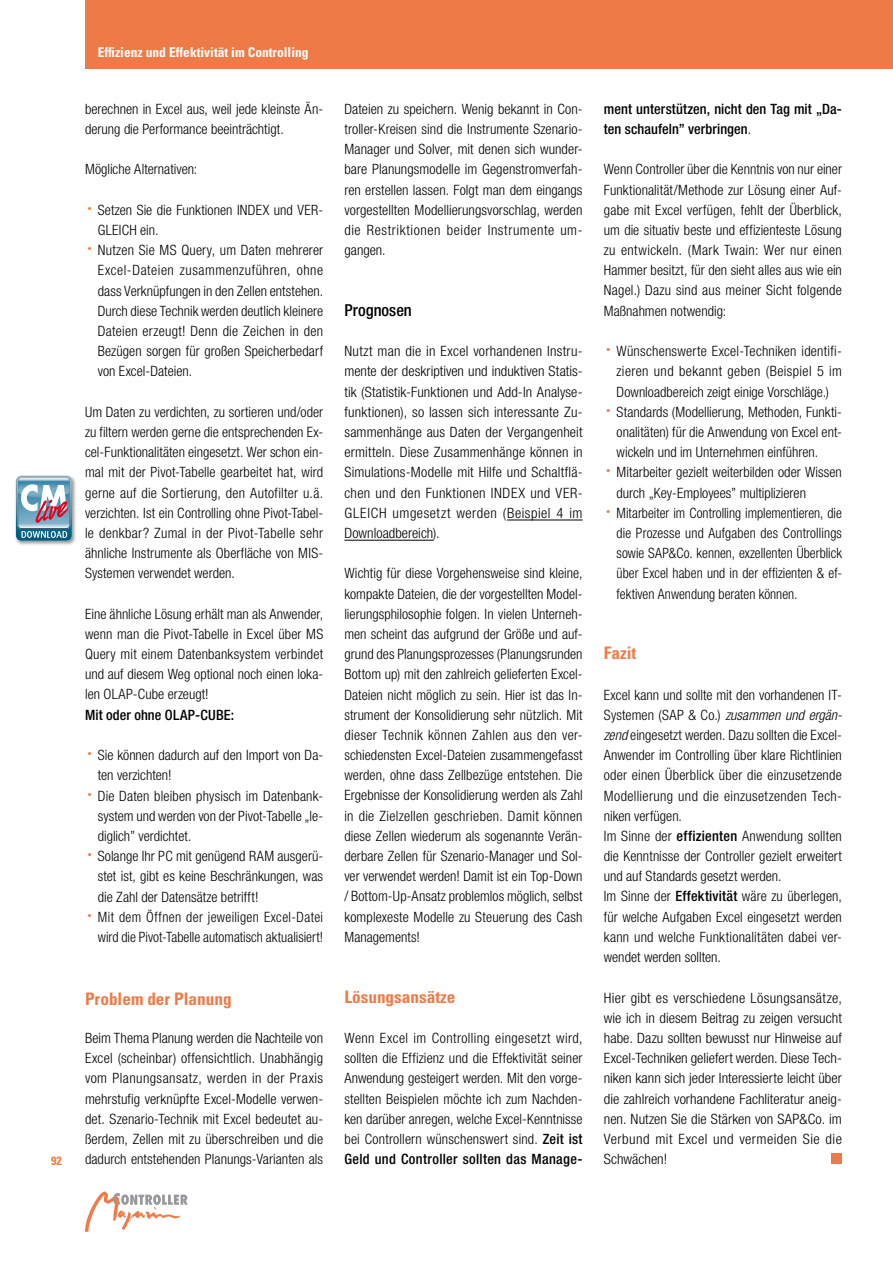
<style>
.page{position:relative;width:893px;height:1263px;background:#fff}
.page>*{position:absolute;margin:0;border:0;box-sizing:border-box;transform-origin:0 0}
.t1{font:700 condensed 17.25px "Univers LT Std";color:#ee7b47}
.t2{font:500 condensed 16.5px "Helvetica Neue LT Std";color:#000}
.t3{font:300 condensed 14.25px/20.2px "Helvetica Neue LT Std";letter-spacing:.005em;color:#000;text-align:justify}
.t4{font:300 condensed 14.25px "Helvetica Neue LT Std";letter-spacing:.005em;color:#000;scale:.96 1}
.t5{font:500 condensed 14.25px/20.2px "Helvetica Neue LT Std";letter-spacing:.005em;color:#000}
.t6{font:300 condensed 14.25px "Helvetica Neue LT Std";letter-spacing:.025em;color:#000}
.t7{font:300 condensed 14.25px "Helvetica Neue LT Std";letter-spacing:.035em;color:#000}
.t8{font:300 condensed 14.25px "Helvetica Neue LT Std";letter-spacing:.03em;color:#000}
.t9{font:700 condensed 13.5px "Univers LT Std";color:#fff}
.t10{font:700 condensed 12px "Univers LT Std";color:#ee7b47}
.s1{font-weight:500;font-size:21px;color:#ee7b47}
.s2{font-weight:500}
.s3{font-weight:300}
.s4{font-style:italic}
</style>
<div class="page">
<svg style="left:181px;top:1194px;width:7px;height:11px"></svg>
<img style="left:85px;top:1191px;width:96px;height:41px">
<div style="left:85px;top:0;width:808px;height:68px;background:#ee7b47"></div>
<hr style="left:507px;top:520px;width:76px;height:1px;background:#000">
<hr style="left:344px;top:540px;width:89px;height:1px;background:#000">
<div style="left:831px;top:1153px;width:11px;height:11px;background:#ee7b47"></div>
<img style="left:15px;top:475px;width:61px;height:70px">
<svg style="left:16px;top:476px;width:56px;height:65px;background:#8aa3b7"></svg>
<p class="t10" style="left:51px;top:1154px;width:12px">92</p>
<p class="t9" style="left:98px;top:43px;width:212px">Effizienz und Effektivität im Controlling</p>
<p class="t3" style="left:85px;top:98px;width:240px">berechnen in Excel aus, weil jede kleinste Än&shy;derung die Performance beeinträchtigt.</p>
<p class="t3" style="left:85px;top:159px;width:114px">Mögliche Alternativen:</p>
<p class="t3" style="left:87px;top:199px;width:237px"><span class="s1">·</span> Setzen Sie die Funktionen INDEX und VER-</p>
<p class="t3" style="left:98px;top:220px;width:62px">GLEICH ein.</p>
<p class="t3" style="left:87px;top:240px;width:238px"><span class="s1">·</span> Nutzen Sie MS Query, um Daten mehrerer</p>
<p class="t7" style="left:98px;top:262px;width:227px">Excel-Dateien zusammenzuführen, ohne</p>
<p class="t3" style="left:98px;top:280px;width:227px">dass Verknüpfungen in den Zellen entstehen.</p>
<p class="t3" style="left:98px;top:300px;width:227px">Durch diese Technik werden deutlich kleinere</p>
<p class="t3" style="left:98px;top:321px;width:227px">Dateien erzeugt! Denn die Zeichen in den</p>
<p class="t3" style="left:98px;top:341px;width:227px">Bezügen sorgen für großen Speicherbedarf</p>
<p class="t3" style="left:98px;top:361px;width:96px">von Excel-Dateien.</p>
<p class="t3" style="left:85px;top:401px;width:240px">Um Daten zu verdichten, zu sortieren und/oder zu filtern werden gerne die entsprechenden Ex&shy;cel-Funktionalitäten eingesetzt. Wer schon ein&shy;mal mit der Pivot-Tabelle gearbeitet hat, wird gerne auf die Sortierung, den Autofilter u.ä. verzichten. Ist ein Controlling ohne Pivot-Tabel&shy;le denkbar? Zumal in der Pivot-Tabelle sehr ähnliche Instrumente als Oberfläche von MIS-Systemen verwendet werden.</p>
<p class="t3" style="left:85px;top:603px;width:240px">Eine ähnliche Lösung erhält man als Anwender, wenn man die Pivot-Tabelle in Excel über MS Query mit einem Datenbanksystem verbindet und auf diesem Weg optional noch einen loka&shy;len OLAP-Cube erzeugt!</p>
<p class="t5" style="left:85px;top:704px;width:151px">Mit oder ohne OLAP-CUBE:</p>
<p class="t3" style="left:87px;top:745px;width:237px"><span class="s1">·</span> Sie können dadurch auf den Import von Da-</p>
<p class="t3" style="left:98px;top:765px;width:75px">ten verzichten!</p>
<p class="t3" style="left:87px;top:785px;width:236px"><span class="s1">·</span> Die Daten bleiben physisch im Datenbank-</p>
<p class="t3" style="left:98px;top:805px;width:227px">system und werden von der Pivot-Tabelle „le-</p>
<p class="t3" style="left:98px;top:826px;width:95px">diglich” verdichtet.</p>
<p class="t3" style="left:87px;top:846px;width:237px"><span class="s1">·</span> Solange Ihr PC mit genügend RAM ausgerü-</p>
<p class="t3" style="left:98px;top:866px;width:227px">stet ist, gibt es keine Beschränkungen, was</p>
<p class="t3" style="left:98px;top:886px;width:162px">die Zahl der Datensätze betrifft!</p>
<p class="t6" style="left:87px;top:908px;width:237px"><span class="s1">·</span> Mit dem Öffnen der jeweiligen Excel-Datei</p>
<p class="t3" style="left:98px;top:927px;width:227px">wird die Pivot-Tabelle automatisch aktualisiert!</p>
<p class="t1" style="left:85px;top:988px;width:148px">Problem der Planung</p>
<p class="t3" style="left:85px;top:1028px;width:240px">Beim Thema Planung werden die Nachteile von Excel (scheinbar) offensichtlich. Unabhängig vom Planungsansatz, werden in der Praxis mehrstufig verknüpfte Excel-Modelle verwen&shy;det. Szenario-Technik mit Excel bedeutet au&shy;ßerdem, Zellen mit zu überschreiben und die dadurch entstehenden Planungs-Varianten als</p>
<p class="t3" style="left:344px;top:98px;width:240px">Dateien zu speichern. Wenig bekannt in Con&shy;troller-Kreisen sind die Instrumente Szenario-Manager und Solver, mit denen sich wunder&shy;bare Planungsmodelle im Gegenstromverfah&shy;ren erstellen lassen. Folgt man dem eingangs vorgestellten Modellierungsvorschlag, werden die Restriktionen beider Instrumente um&shy;gangen.</p>
<p class="t2" style="left:344px;top:300px;width:69px">Prognosen</p>
<p class="t3" style="left:344px;top:341px;width:240px">Nutzt man die in Excel vorhandenen Instru&shy;mente der deskriptiven und induktiven Statis&shy;tik (Statistik-Funktionen und Add-In Analyse&shy;funktionen), so lassen sich interessante Zu&shy;sammenhänge aus Daten der Vergangenheit ermitteln. Diese Zusammenhänge können in Simulations-Modelle mit Hilfe und Schaltflä&shy;chen und den Funktionen INDEX und VER-GLEICH umgesetzt werden (Beispiel 4 im Downloadbereich).</p>
<p class="t3" style="left:344px;top:563px;width:240px">Wichtig für diese Vorgehensweise sind kleine, kompakte Dateien, die der vorgestellten Model&shy;lierungsphilosophie folgen. In vielen Unterneh&shy;men scheint das aufgrund der Größe und auf&shy;grund des Planungsprozesses (Planungsrunden Bottom up) mit den zahlreich gelieferten Excel-Dateien nicht möglich zu sein. Hier ist das In&shy;strument der Konsolidierung sehr nützlich. Mit dieser Technik können Zahlen aus den ver&shy;schiedensten Excel-Dateien zusammengefasst werden, ohne dass Zellbezüge entstehen. Die Ergebnisse der Konsolidierung werden als Zahl in die Zielzellen geschrieben. Damit können diese Zellen wiederum als sogenannte Verän&shy;derbare Zellen für Szenario-Manager und Sol&shy;ver verwendet werden! Damit ist ein Top-Down / Bottom-Up-Ansatz problemlos möglich, selbst komplexeste Modelle zu Steuerung des Cash Managements!</p>
<p class="t1" style="left:344px;top:986px;width:113px">Lösungsansätze</p>
<p class="t3" style="left:344px;top:1028px;width:240px">Wenn Excel im Controlling eingesetzt wird, sollten die Effizienz und die Effektivität seiner Anwendung gesteigert werden. Mit den vorge&shy;stellten Beispielen möchte ich zum Nachden&shy;ken darüber anregen, welche Excel-Kenntnisse bei Controllern wünschenswert sind. <span class="s2">Zeit ist Geld und Controller sollten das Manage-</span></p>
<p class="t5" style="left:604px;top:98px;width:240px">ment unterstützen, nicht den Tag mit „Da&shy;ten schaufeln” verbringen<span class="s3">.</span></p>
<p class="t3" style="left:604px;top:159px;width:240px">Wenn Controller über die Kenntnis von nur einer Funktionalität/Methode zur Lösung einer Auf&shy;gabe mit Excel verfügen, fehlt der Überblick, um die situativ beste und effizienteste Lösung zu entwickeln. (Mark Twain: Wer nur einen Hammer besitzt, für den sieht alles aus wie ein Nagel.) Dazu sind aus meiner Sicht folgende Maßnahmen notwendig:</p>
<p class="t3" style="left:606px;top:341px;width:237px"><span class="s1">·</span> Wünschenswerte Excel-Techniken identifi-</p>
<p class="t8" style="left:617px;top:363px;width:227px">zieren und bekannt geben (Beispiel 5 im</p>
<p class="t3" style="left:617px;top:381px;width:214px">Downloadbereich zeigt einige Vorschläge.)</p>
<p class="t3" style="left:606px;top:401px;width:237px"><span class="s1">·</span> Standards (Modellierung, Methoden, Funkti-</p>
<p class="t3" style="left:617px;top:422px;width:227px">onalitäten) für die Anwendung von Excel ent-</p>
<p class="t3" style="left:617px;top:442px;width:203px">wickeln und im Unternehmen einführen.</p>
<p class="t3" style="left:606px;top:462px;width:237px"><span class="s1">·</span> Mitarbeiter gezielt weiterbilden oder Wissen</p>
<p class="t3" style="left:617px;top:482px;width:191px">durch „Key-Employees” multiplizieren</p>
<p class="t4" style="left:606px;top:504px;width:247px"><span class="s1">·</span> Mitarbeiter im Controlling implementieren, die</p>
<p class="t4" style="left:617px;top:525px;width:236px">die Prozesse und Aufgaben des Controllings</p>
<p class="t4" style="left:617px;top:545px;width:236px">sowie SAP&amp;Co. kennen, exzellenten Überblick</p>
<p class="t4" style="left:617px;top:565px;width:236px">über Excel haben und in der effizienten &amp; ef-</p>
<p class="t4" style="left:617px;top:585px;width:190px">fektiven Anwendung beraten können.</p>
<p class="t1" style="left:604px;top:642px;width:34px">Fazit</p>
<p class="t3" style="left:604px;top:684px;width:240px;text-align:left">Excel kann und sollte mit den vorhandenen IT-Systemen (SAP &amp; Co.) <span class="s4">zusammen und ergän&shy;zend</span> eingesetzt werden. Dazu sollten die Excel-Anwender im Controlling über klare Richtlinien oder einen Überblick über die einzusetzende Modellierung und die einzusetzenden Tech&shy;niken verfügen.<br>Im Sinne der <span class="s2">effizienten</span> Anwendung sollten die Kenntnisse der Controller gezielt erweitert und auf Standards gesetzt werden.<br>Im Sinne der <span class="s2">Effektivität</span> wäre zu überlegen, für welche Aufgaben Excel eingesetzt werden kann und welche Funktionalitäten dabei ver&shy;wendet werden sollten.</p>
<p class="t3" style="left:604px;top:987px;width:240px">Hier gibt es verschiedene Lösungsansätze, wie ich in diesem Beitrag zu zeigen versucht habe. Dazu sollten bewusst nur Hinweise auf Excel-Techniken geliefert werden. Diese Tech&shy;niken kann sich jeder Interessierte leicht über die zahlreich vorhandene Fachliteratur aneig&shy;nen. Nutzen Sie die Stärken von SAP&amp;Co. im Verbund mit Excel und vermeiden Sie die Schwächen!</p>
</div>
